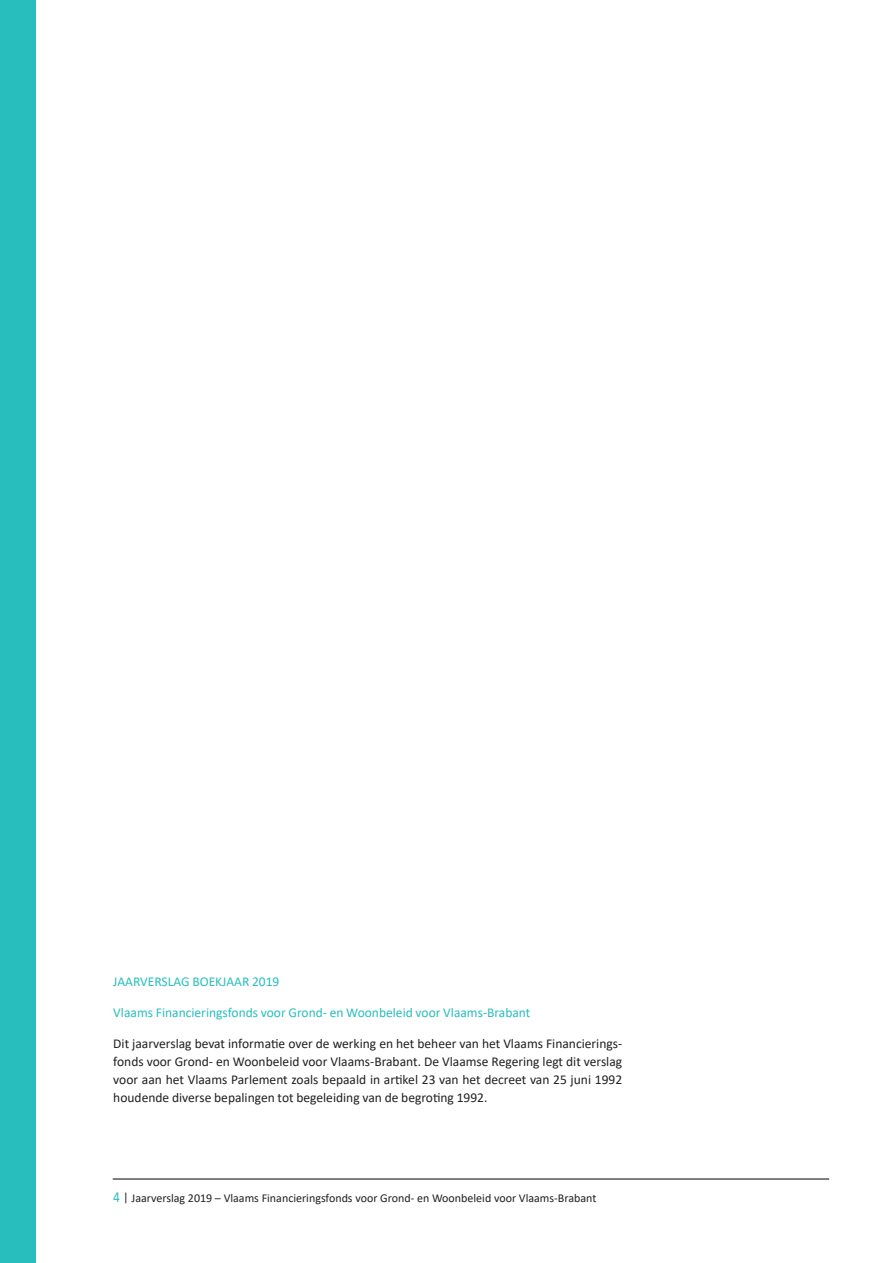
<style>
.page{position:relative;width:893px;height:1263px;background:#fff}
.page>*{position:absolute;margin:0;border:0;box-sizing:border-box;transform-origin:0 0}
._07_Body{font:13.5px/18px "Calibri";color:#231f20;text-align:justify}
._07_Body-2{font:13.5px "Calibri";color:#28bebd}
.t1{font:12px "Calibri";color:#231f20}
.s1{font-size:15.15px;color:#28bebd}
</style>
<div class="page">
<hr style="left:113px;top:1178px;width:716px;height:1px;background:#000">
<div style="left:0;top:0;width:36px;height:1263px;background:#28bebd"></div>
<p class="_07_Body-2" style="left:113px;top:972px;width:168px">JAARVERSLAG BOEKJAAR 2019</p>
<p class="_07_Body-2" style="left:113px;top:1003px;width:419px">Vlaams Financieringsfonds voor Grond- en Woonbeleid voor Vlaams-Brabant</p>
<p class="_07_Body" style="left:113px;top:1034px;width:510px">Dit jaarverslag bevat informatie over de werking en het beheer van het Vlaams Financierings&shy;fonds voor Grond- en Woonbeleid voor Vlaams-Brabant. De Vlaamse Regering legt dit verslag voor aan het Vlaams Parlement zoals bepaald in artikel 23 van het decreet van 25 juni 1992 houdende diverse bepalingen tot begeleiding van de begroting 1992.</p>
<p class="t1" style="left:113px;top:1190px;width:485px"><span class="s1">4</span> | Jaarverslag 2019 – Vlaams Financieringsfonds voor Grond- en Woonbeleid voor Vlaams-Brabant</p>
</div>
